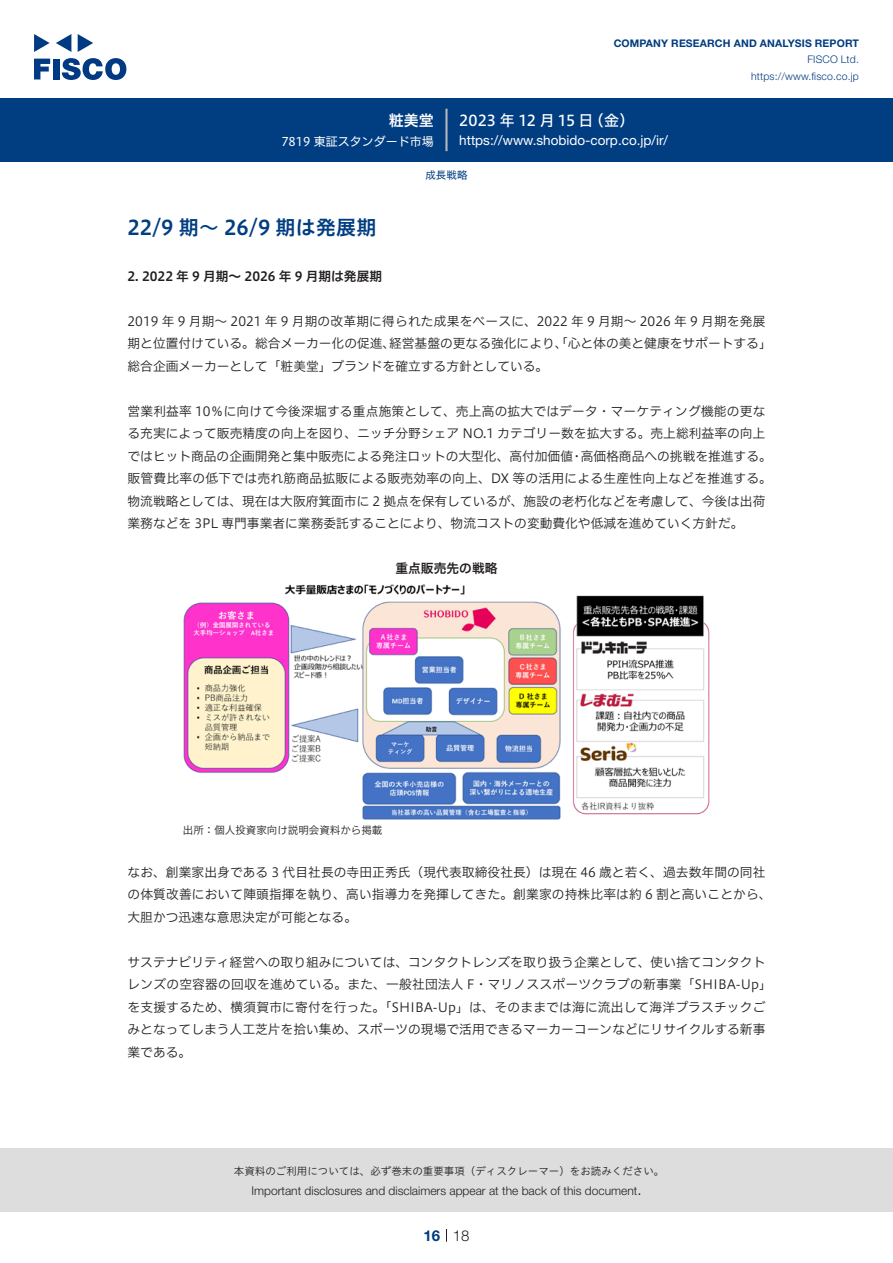
<style>
.page{position:relative;width:893px;height:1263px;background:#fff}
.page>*{position:absolute;margin:0;border:0;box-sizing:border-box;transform-origin:0 0}
.t1{font:20.25px "Hiragino UD Sans Std W6";color:#003d81}
.t2{font:15px "Hiragino UD Sans F Std N W5";letter-spacing:.005em;color:#fff}
.t3{font:300 15px "Helvetica Neue LT Std";color:#231f20}
.t4{font:15px "Hiragino UD Sans F Std N W6";color:#fff}
.t5{font:700 15px "Helvetica Neue LT Std";color:#003d81}
.t6{font:13.5px "Helvetica Neue LT Std";color:#fff}
.t7{font:12.75px/22.5px "Hiragino UD Sans F Std N W3";color:#231f20}
.t8{font:12.75px "Hiragino UD Sans F Std N W6";color:#231f20}
.t9{font:300 12px "Helvetica Neue LT Std";color:#231f20}
.t10{font:12px "Hiragino UD Sans F Std N W4";color:#fff}
.t11{font:10.5px "Hiragino UD Sans Std W3";color:#231f20}
.t12{font:700 10.5px "Helvetica Neue LT Std";letter-spacing:.015em;color:#003d81}
.t13{font:300 10.5px/16.5px "Helvetica Neue LT Std";letter-spacing:.015em;color:#003d81;text-align:right}
.t14{font:10.5px "Hiragino UD Sans F Std N W3";color:#231f20}
.t15{font:10.5px "Hiragino UD Sans F Std N W4";color:#003d81}
</style>
<div class="page">
<div style="left:0;top:1148px;width:893px;height:64px;background:#ddd"></div>
<svg style="left:34px;top:59px;width:16px;height:20px"></svg>
<div style="left:53px;top:59px;width:6px;height:20px;background:#003a83"></div>
<svg style="left:62px;top:58px;width:64px;height:22px"></svg>
<svg style="left:34px;top:34px;width:16px;height:18px"></svg>
<svg style="left:78px;top:34px;width:15px;height:18px"></svg>
<svg style="left:56px;top:34px;width:15px;height:18px"></svg>
<div style="left:0;top:98px;width:893px;height:64px;background:#003d81"></div>
<hr style="left:445px;top:109px;width:3px;height:42px;background:#b5b5b6">
<svg style="left:446px;top:1229px;width:1px;height:13px"></svg>
<img style="left:183px;top:584px;width:527px;height:236px">
<p class="t4" style="left:389px;top:109px;width:46px">粧美堂</p>
<p class="t10" style="left:281px;top:132px;width:154px">7819 東証スタンダード市場</p>
<p class="t12" style="left:614px;top:37px;width:247px">COMPANY RESEARCH AND ANALYSIS REPORT</p>
<p class="t13" style="left:751px;top:51px;width:109px">FISCO Ltd. https://www.fisco.co j p.</p>
<p class="t2" style="left:589px;top:109px;width:47px">（金(</p>
<p class="t2" style="left:459px;top:109px;width:136px">2023 年 12 月 15 日</p>
<p class="t6" style="left:459px;top:132px;width:210px">https://www.shobido-corp. c o j p. /i r/</p>
<p class="t15" style="left:425px;top:167px;width:43px">成長戦略</p>
<h1 class="t1" style="left:128px;top:212px;width:251px">22/9 期～ 26/9 期は発展期</h1>
<p class="t8" style="left:128px;top:266px;width:256px">2. 2022 年 9 月期～ 2026 年 9 月期は発展期</p>
<p class="t7" style="left:389px;top:309px;width:384px;text-indent:-262px">2019 年 9 月期～ 2021 年 9 月期の改革期に得られた成果をベースに、2022 年 9 月期～ 2026 年 9 月期を発展経営基盤の更なる強化により、「心と体の美と健康をサポートする「</p>
<p class="t7" style="left:128px;top:331px;width:422px">期と位置付けている。総合メーカー化の促進、<br>総合企画メーカーとして「粧美堂」ブランドを確立する方針としている。</p>
<p class="t7" style="left:128px;top:399px;width:639px">営業利益率 10％に向けて今後深堀する重点施策として、売上高の拡大ではデータ・マーケティング機能の更な</p>
<p class="t7" style="left:128px;top:421px;width:639px">る充実によって販売精度の向上を図り、ニッチ分野シェア NO.1 カテゴリー数を拡大する。売上総利益率の向上</p>
<p class="t7" style="left:581px;top:444px;width:193px">高価格商品への挑戦を推進する。</p>
<p class="t7" style="left:128px;top:444px;width:646px">ではヒット商品の企画開発と集中販売による発注ロットの大型化、高付加価値<br>販管費比率の低下では売れ筋商品拡販による販売効率の向上、DX 等の活用による生産性向上などを推進する。物流戦略としては、現在は大阪府箕面市に 2 拠点を保有しているが、施設の老朽化などを考慮して、今後は出荷業務などを 3PL 専門事業者に業務委託することにより、物流コストの変動費化や低減を進めていく方針だ。</p>
<p class="t8" style="left:395px;top:559px;width:103px">重点販売先の戦略</p>
<p class="t7" style="left:571px;top:444px;width:14px">・</p>
<p class="t14" style="left:183px;top:822px;width:201px">出所：個人投資家向け説明会資料から掲載</p>
<p class="t7" style="left:128px;top:860px;width:645px">なお、創業家出身である 3 代目社長の寺田正秀氏（現代表取締役社長）は現在 46 歳と若く、過去数年間の同社の体質改善において陣頭指揮を執り、高い指導力を発揮してきた。創業家の持株比率は約 6 割と高いことから、大胆かつ迅速な意思決定が可能となる。</p>
<p class="t7" style="left:128px;top:950px;width:646px">サステナビリティ経営への取り組みについては、コンタクトレンズを取り扱う企業として、使い捨てコンタクトレンズの空容器の回収を進めている。また、一般社団法人 F・マリノススポーツクラブの新事業「SHIBA-Up「を支援するため、横須賀市に寄付を行った。「SHIBA-Up」は、そのままでは海に流出して海洋プラスチックごみとなってしまう人工芝片を拾い集め、スポーツの現場で活用できるマーカーコーンなどにリサイクルする新事業である。</p>
<p class="t11" style="left:234px;top:1163px;width:432px">本資料のご利用については、必ず巻末の重要事項（ディスクレーマー）をお読みください。</p>
<p class="t3" style="left:637px;top:1180px;width:6px">.</p>
<p class="t9" style="left:251px;top:1183px;width:387px">Important disclosures and disclaimers appear at the back of this document</p>
<p class="t5" style="left:423px;top:1226px;width:18px">16</p>
<p class="t3" style="left:453px;top:1226px;width:18px">18</p>
</div>
